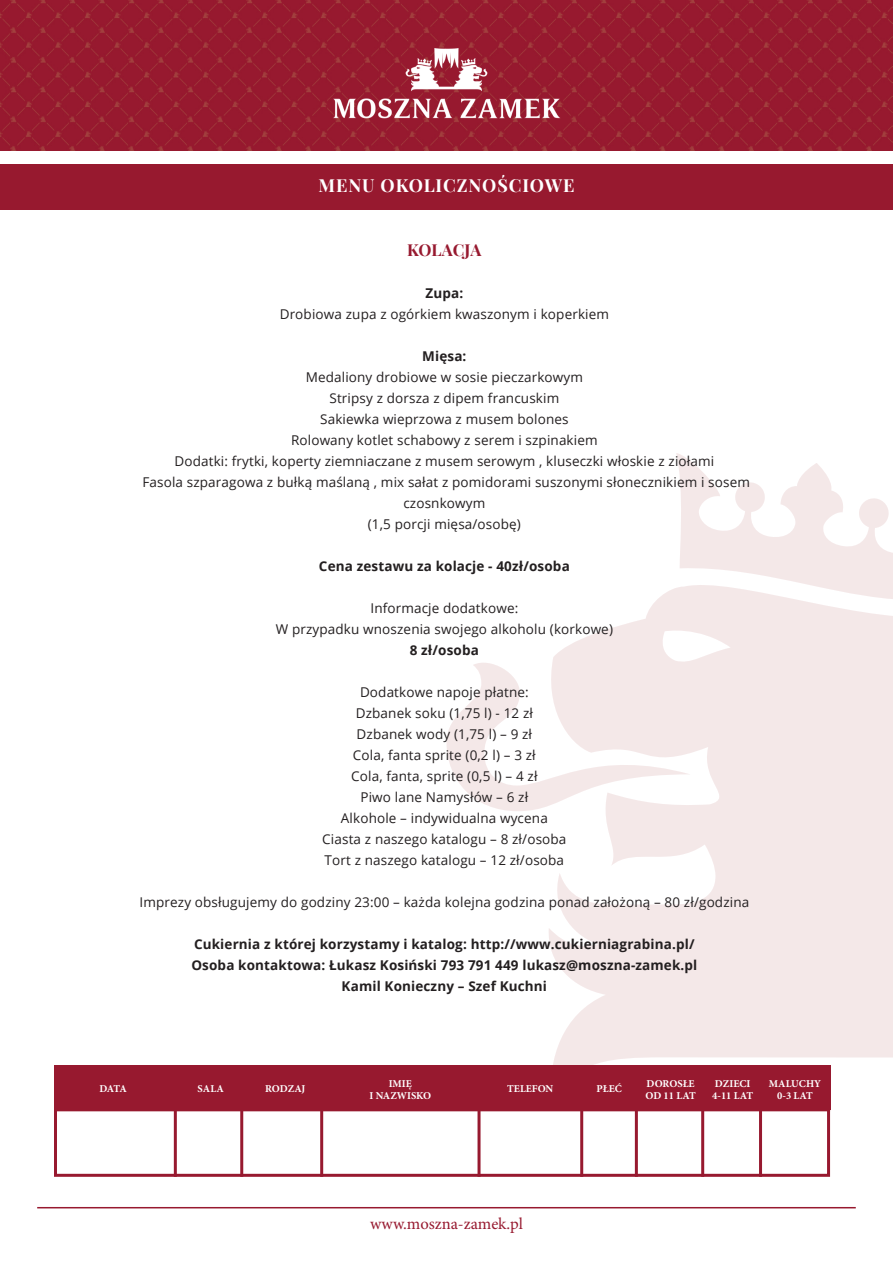
<style>
.page{position:relative;width:893px;height:1263px;background:#fff}
.page>*{position:absolute;margin:0;border:0;box-sizing:border-box;transform-origin:0 0}
.t1{font:700 18px "Playfair Display";letter-spacing:.05em;color:#fff}
.t2{font:16.5px "Minion Pro";color:#97192f}
.t3{font:700 16.5px "Playfair Display";color:#97192f}
.t4{font:13.5px "Open Sans";letter-spacing:.01em;color:#231f20}
.t5{font:700 13.5px "Open Sans";letter-spacing:.01em;color:#231f20}
.t6{font:700 10.5px "Minion Pro";color:#fff}
</style>
<div class="page">
<img style="left:0;top:0;width:893px;height:151px">
<img style="left:303px;top:32px;width:287px;height:102px">
<hr style="left:37px;top:1207px;width:819px;height:1px;background:#97192f">
<div style="left:0;top:164px;width:893px;height:46px;background:#97192f"></div>
<svg style="left:446px;top:453px;width:447px;height:646px;fill:#f4e8e8"></svg>
<div style="left:54px;top:1067px;width:776px;height:110px;border:3px solid #97192f"></div>
<hr style="left:54px;top:1108px;width:776px;height:3px;background:#97192f">
<hr style="left:174px;top:1067px;width:3px;height:110px;background:#97192f">
<hr style="left:240px;top:1067px;width:3px;height:110px;background:#97192f">
<hr style="left:320px;top:1067px;width:3px;height:110px;background:#97192f">
<hr style="left:477px;top:1067px;width:3px;height:110px;background:#97192f">
<hr style="left:580px;top:1069px;width:3px;height:108px;background:#97192f">
<hr style="left:635px;top:1067px;width:3px;height:110px;background:#97192f">
<hr style="left:701px;top:1069px;width:3px;height:108px;background:#97192f">
<hr style="left:759px;top:1067px;width:3px;height:110px;background:#97192f">
<div style="left:54px;top:1065px;width:776px;height:44px;background:#97192f"></div>
<p class="t1" style="left:318px;top:174px;width:258px">MENU OKOLICZNOŚCIOWE</p>
<p class="t3" style="left:407px;top:239px;width:76px">KOLACJA</p>
<p class="t5" style="left:425px;top:284px;width:39px">Zupa:</p>
<p class="t4" style="left:280px;top:305px;width:331px">Drobiowa zupa z ogórkiem kwaszonym i koperkiem</p>
<p class="t5" style="left:422px;top:347px;width:46px">Mięsa:</p>
<p class="t4" style="left:306px;top:368px;width:279px">Medaliony drobiowe w sosie pieczarkowym</p>
<p class="t4" style="left:329px;top:389px;width:231px">Stripsy z dorsza z dipem francuskim</p>
<p class="t4" style="left:320px;top:410px;width:250px">Sakiewka wieprzowa z musem bolones</p>
<p class="t4" style="left:291px;top:431px;width:308px">Rolowany kotlet schabowy z serem i szpinakiem</p>
<p class="t4" style="left:175px;top:452px;width:541px">Dodatki: frytki, koperty ziemniaczane z musem serowym , kluseczki włoskie z ziołami</p>
<p class="t4" style="left:142px;top:473px;width:609px">Fasola szparagowa z bułką maślaną , mix sałat z pomidorami suszonymi słonecznikiem i sosem</p>
<p class="t4" style="left:403px;top:494px;width:83px">czosnkowym</p>
<p class="t4" style="left:368px;top:515px;width:155px">(1,5 porcji mięsa/osobę)</p>
<p class="t5" style="left:319px;top:557px;width:252px">Cena zestawu za kolacje - 40zł/osoba</p>
<p class="t4" style="left:370px;top:599px;width:149px">Informacje dodatkowe:</p>
<p class="t4" style="left:276px;top:620px;width:339px">W przypadku wnoszenia swojego alkoholu (korkowe)</p>
<p class="t5" style="left:410px;top:641px;width:71px">8 zł/osoba</p>
<p class="t4" style="left:360px;top:683px;width:170px">Dodatkowe napoje płatne:</p>
<p class="t4" style="left:356px;top:704px;width:179px">Dzbanek soku (1,75 l) - 12 zł</p>
<p class="t4" style="left:357px;top:725px;width:177px">Dzbanek wody (1,75 l) – 9 zł</p>
<p class="t4" style="left:353px;top:746px;width:184px">Cola, fanta sprite (0,2 l) – 3 zł</p>
<p class="t4" style="left:351px;top:767px;width:188px">Cola, fanta, sprite (0,5 l) – 4 zł</p>
<p class="t4" style="left:360px;top:788px;width:169px">Piwo lane Namysłów – 6 zł</p>
<p class="t4" style="left:341px;top:809px;width:208px">Alkohole – indywidualna wycena</p>
<p class="t4" style="left:322px;top:830px;width:246px">Ciasta z naszego katalogu – 8 zł/osoba</p>
<p class="t4" style="left:325px;top:851px;width:241px">Tort z naszego katalogu – 12 zł/osoba</p>
<p class="t4" style="left:140px;top:893px;width:611px">Imprezy obsługujemy do godziny 23:00 – każda kolejna godzina ponad założoną – 80 zł/godzina</p>
<p class="t5" style="left:194px;top:935px;width:502px">Cukiernia z której korzystamy i katalog: http://www.cukierniagrabina.pl/</p>
<p class="t5" style="left:191px;top:956px;width:507px">Osoba kontaktowa: Łukasz Kosiński 793 791 449 lukasz@moszna-zamek.pl</p>
<p class="t5" style="left:342px;top:977px;width:207px">Kamil Konieczny – Szef Kuchni</p>
<p class="t6" style="left:99px;top:1081px;width:29px">DATA</p>
<p class="t6" style="left:198px;top:1081px;width:28px">SALA</p>
<p class="t6" style="left:265px;top:1081px;width:42px">RODZAJ</p>
<p class="t6" style="left:389px;top:1076px;width:25px">IMIĘ</p>
<p class="t6" style="left:369px;top:1088px;width:63px">I NAZWISKO</p>
<p class="t6" style="left:507px;top:1081px;width:48px">TELEFON</p>
<p class="t6" style="left:597px;top:1081px;width:27px">PŁEĆ</p>
<p class="t6" style="left:646px;top:1076px;width:50px">DOROSŁE</p>
<p class="t6" style="left:645px;top:1088px;width:52px">OD 11 LAT</p>
<p class="t6" style="left:715px;top:1076px;width:37px">DZIECI</p>
<p class="t6" style="left:712px;top:1088px;width:43px">4-11 LAT</p>
<p class="t6" style="left:769px;top:1076px;width:54px">MALUCHY</p>
<p class="t6" style="left:777px;top:1088px;width:37px">0-3 LAT</p>
<p class="t2" style="left:370px;top:1213px;width:154px">www.moszna-zamek.pl</p>
</div>
